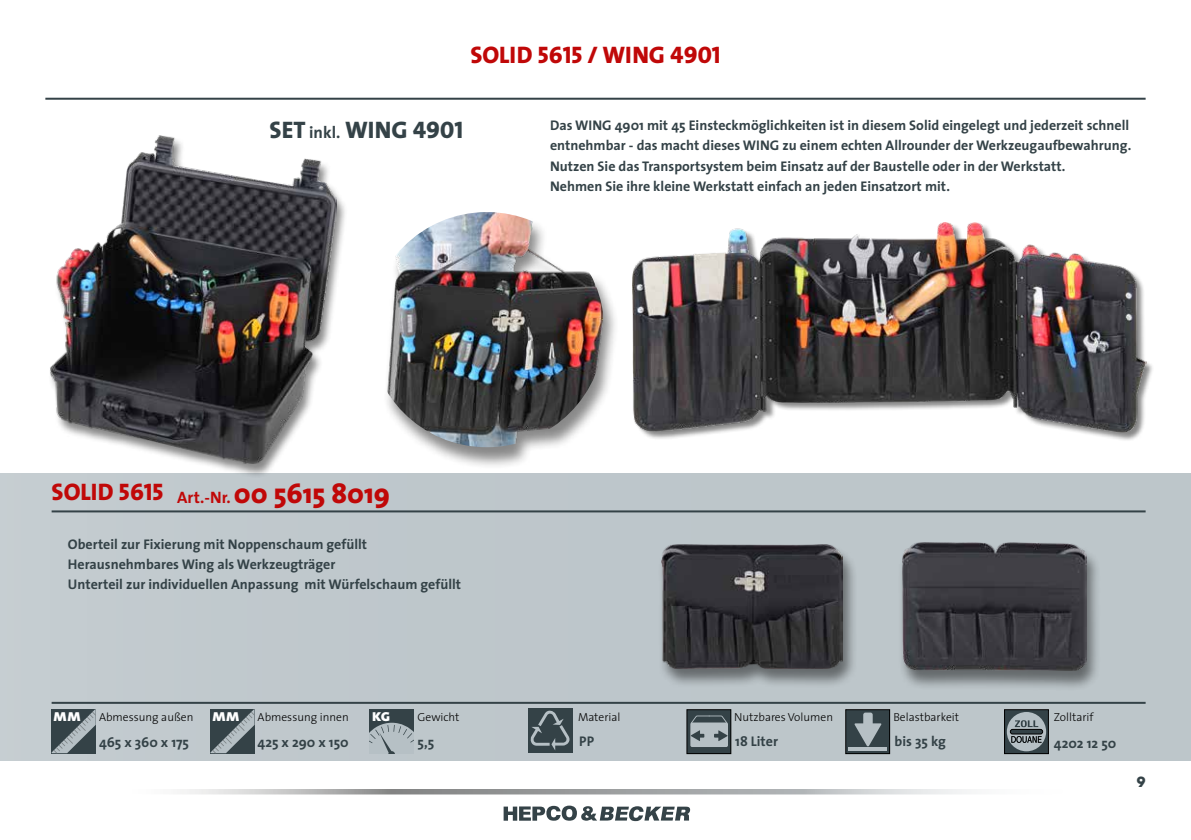
<style>
.page{position:relative;width:1191px;height:840px;background:#fff}
.page>*{position:absolute;margin:0;border:0;box-sizing:border-box;transform-origin:0 0}
.t1{font:800 28px "The Sans";color:#c00808}
.t2{font:24px "The Sans Extra Bold Caps";color:#c00808}
.t3{font:24px "The Sans Extra Bold Caps";color:#344247}
.t4{font:16.8px "The Sans Extra Bold Caps";color:#fff}
.t5{font:700 14px/20px "The Sans";color:#344247}
.t6{font:700 14px "Avant Garde";color:#344247}
.t7{font:300 11.6px "The Sans";color:#000}
.s1{font-family:"The Sans";font-weight:700;font-size:16.6px}
.s2{font-weight:700;font-size:16.6px}
</style>
<div class="page">
<div style="left:0;top:472px;width:1191px;height:288px;background:#bec7cb"></div>
<div style="left:47px;top:136px;width:301px;height:342px;background:#000;opacity:.47"></div>
<img style="left:50px;top:135px;width:286px;height:328px">
<div style="left:634px;top:224px;width:520px;height:217px;background:#000;opacity:.47"></div>
<img style="left:633px;top:223px;width:513px;height:209px">
<div style="left:657px;top:545px;width:201px;height:144px;background:#000;opacity:.47"></div>
<img style="left:661px;top:544px;width:181px;height:124px">
<div style="left:897px;top:543px;width:204px;height:149px;background:#000;opacity:.47"></div>
<img style="left:902px;top:542px;width:184px;height:128px">
<div style="left:383px;top:212px;width:236px;height:257px;background:#000;opacity:.47"></div>
<img style="left:369px;top:212px;width:235px;height:235px;border-radius:117px">
<svg style="left:180px;top:789px;width:791px;height:4px;background:#b2b4b5"></svg>
<svg style="left:503px;top:805px;width:187px;height:15px"></svg>
<hr style="left:45px;top:98px;width:1100px;height:2px;background:#344247">
<div style="left:528px;top:708px;width:44px;height:44px;background:#344247"></div>
<svg style="left:530px;top:710px;width:40px;height:40px"></svg>
<div style="left:369px;top:708px;width:44px;height:44px;background:#344247"></div>
<svg style="left:369px;top:722px;width:44px;height:30px"></svg>
<svg style="left:210px;top:709px;width:44px;height:43px"></svg>
<svg style="left:52px;top:709px;width:44px;height:43px"></svg>
<hr style="left:52px;top:701px;width:1093px;height:2px;background:#344247">
<div style="left:845px;top:709px;width:44px;height:44px;background:#344247"></div>
<div style="left:845px;top:709px;width:44px;height:44px;border:1px solid #000"></div>
<svg style="left:854px;top:712px;width:27px;height:34px"></svg>
<hr style="left:848px;top:747px;width:39px;height:3px;background:#b6c0c5">
<svg style="left:1006px;top:711px;width:40px;height:40px"></svg>
<div style="left:1004px;top:709px;width:44px;height:44px;border:1px solid #000"></div>
<svg style="left:1006px;top:711px;width:40px;height:39px"></svg>
<svg style="left:1011px;top:735px;width:30px;height:7px"></svg>
<div style="left:1010px;top:729px;width:32px;height:4px;border:1px solid #000;border-radius:2px"></div>
<svg style="left:1014px;top:719px;width:24px;height:7px"></svg>
<div style="left:687px;top:709px;width:44px;height:44px;background:#344247"></div>
<div style="left:687px;top:709px;width:44px;height:44px;border:1px solid #000"></div>
<div style="left:690px;top:722px;width:38px;height:24px;background:#b6c0c5;border-radius:2px"></div>
<svg style="left:691px;top:715px;width:36px;height:8px"></svg>
<svg style="left:690px;top:729px;width:14px;height:11px"></svg>
<svg style="left:714px;top:730px;width:13px;height:10px"></svg>
<hr style="left:52px;top:510px;width:1093px;height:2px;background:#344247">
<h2 class="t2" style="left:470px;top:34px;width:252px">SOLID 5615 / WING 4901</h2>
<h2 class="t3" style="left:270px;top:109px;width:195px">SET <span class="s1">inkl.</span> WING 4901</h2>
<p class="t5" style="left:550px;top:115px;width:583px">Das WING 4901 mit 45 Einsteckmöglichkeiten ist in diesem Solid eingelegt und jederzeit schnell entnehmbar - das macht dieses WING zu einem echten Allrounder der Werkzeugaufbewahrung.<br>Nutzen Sie das Transportsystem beim Einsatz auf der Baustelle oder in der Werkstatt.<br>Nehmen Sie ihre kleine Werkstatt einfach an jeden Einsatzort mit.</p>
<h2 class="t2" style="left:52px;top:471px;width:114px">SOLID 5615</h2>
<h1 class="t1" style="left:177px;top:469px;width:214px"><span class="s2">Art.-Nr.</span> 00 5615 8019</h1>
<p class="t5" style="left:68px;top:534px;width:394px">Oberteil zur Fixierung mit Noppenschaum gefüllt<br>Herausnehmbares Wing als Werkzeugträger<br>Unterteil zur individuellen Anpassung mit Würfelschaum gefüllt</p>
<p class="t4" style="left:53px;top:700px;width:29px">mm</p>
<p class="t4" style="left:212px;top:700px;width:29px">mm</p>
<p class="t4" style="left:372px;top:700px;width:21px">kg</p>
<p class="t7" style="left:99px;top:707px;width:96px">Abmessung außen</p>
<p class="t7" style="left:258px;top:707px;width:93px">Abmessung innen</p>
<p class="t5" style="left:99px;top:731px;width:91px">465 x 360 x 175</p>
<p class="t5" style="left:258px;top:731px;width:93px">425 x 290 x 150</p>
<p class="t7" style="left:417px;top:707px;width:43px">Gewicht</p>
<p class="t5" style="left:417px;top:731px;width:18px">5,5</p>
<p class="t7" style="left:578px;top:707px;width:44px">Material</p>
<p class="t7" style="left:734px;top:707px;width:101px">Nutzbares Volumen</p>
<p class="t7" style="left:893px;top:707px;width:67px">Belastbarkeit</p>
<p class="t7" style="left:1054px;top:707px;width:41px">Zolltarif</p>
<p class="t5" style="left:579px;top:731px;width:16px">PP</p>
<p class="t5" style="left:735px;top:731px;width:44px">18 Liter</p>
<p class="t5" style="left:894px;top:731px;width:53px">bis 35 kg</p>
<p class="t5" style="left:1054px;top:732px;width:64px">4202 12 50</p>
<p class="t6" style="left:1137px;top:772px;width:10px">9</p>
</div>
